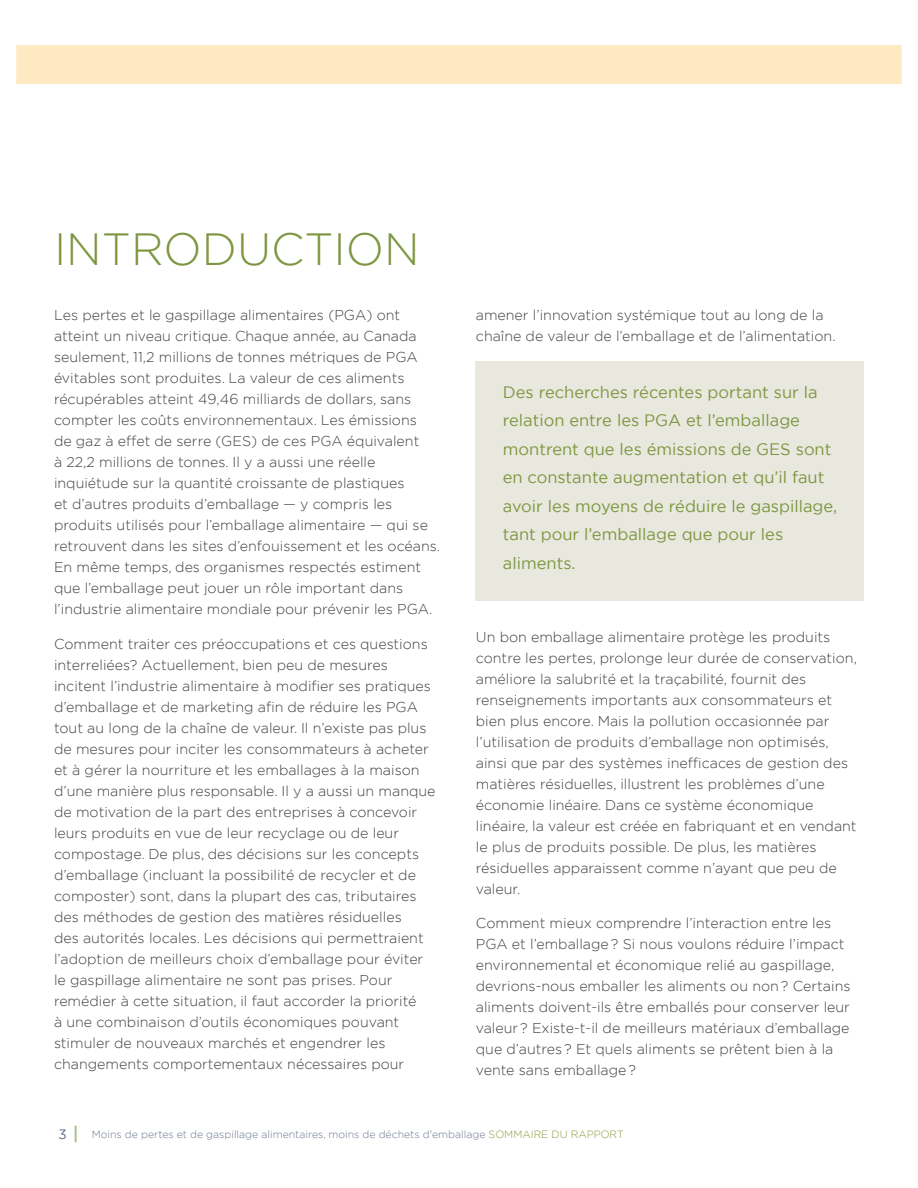
<style>
.page{position:relative;width:918px;height:1188px;background:#fff}
.page>*{position:absolute;margin:0;border:0;box-sizing:border-box;transform-origin:0 0}
.t1{font:300 45px "Gotham";color:#7e9640}
.t2{font:16.5px/28.5px "Gotham";color:#7e9640}
.t3{font:300 14.25px/21px "Gotham";color:#414042}
.t4{font:300 10.5px "Gotham";color:#6d7a91}
.t5{font:300 10.5px "Gotham";color:#889a3a}
.s1{font-weight:400;font-size:13.5px;color:#536680}
.s2{font-weight:500;font-size:18px;color:#a9b981}
.s3{color:#889a3a}
</style>
<div class="page">
<div style="left:476px;top:361px;width:388px;height:239px;background:#e8e8de"></div>
<div style="left:0;top:45px;width:918px;height:39px;background:#ffe9c3"></div>
<h1 class="t1" style="left:54px;top:221px;width:181px">Introduc</h1>
<h1 class="t1" style="left:304px;top:221px;width:107px">tion</h1>
<p class="t3" style="left:54px;top:304px;width:388px">Les pertes et le gaspillage alimentaires (PGA) ont atteint un niveau critique. Chaque année, au Canada seulement, 11,2 millions de tonnes métriques de PGA évitables sont produites. La valeur de ces aliments récupérables atteint 49,46 milliards de dollars, sans compter les coûts environnementaux. Les émissions<br>de gaz à effet de serre (GES) de ces PGA équivalent<br>à 22,2 millions de tonnes. Il y a aussi une réelle inquiétude sur la quantité croissante de plastiques<br>et d’autres produits d’emballage — y compris les produits utilisés pour l’emballage alimentaire — qui se retrouvent dans les sites d’enfouissement et les océans.<br>En même temps, des organismes respectés estiment que l’emballage peut jouer un rôle important dans l’industrie alimentaire mondiale pour prévenir les PGA.</p>
<p class="t3" style="left:54px;top:633px;width:383px">Comment traiter ces préoccupations et ces questions interreliées? Actuellement, bien peu de mesures incitent l’industrie alimentaire à modifier ses pratiques d’emballage et de marketing afin de réduire les PGA tout au long de la chaîne de valeur. Il n’existe pas plus de mesures pour inciter les consommateurs à acheter et à gérer la nourriture et les emballages à la maison d’une manière plus responsable. Il y a aussi un manque de motivation de la part des entreprises à concevoir leurs produits en vue de leur recyclage ou de leur compostage. De plus, des décisions sur les concepts d’emballage (incluant la possibilité de recycler et de composter) sont, dans la plupart des cas, tributaires des méthodes de gestion des matières résiduelles<br>des autorités locales. Les décisions qui permettraient l’adoption de meilleurs choix d’emballage pour éviter le gaspillage alimentaire ne sont pas prises. Pour remédier à cette situation, il faut accorder la priorité<br>à une combinaison d’outils économiques pouvant stimuler de nouveaux marchés et engendrer les changements comportementaux nécessaires pour</p>
<p class="t3" style="left:476px;top:304px;width:361px">amener l’innovation systémique tout au long de la chaîne de valeur de l’emballage et de l’alimentation.</p>
<p class="t2" style="left:503px;top:378px;width:336px">Des recherches récentes portant sur la relation entre les PGA et l’emballage montrent que les émissions de GES sont en constante augmentation et qu’il faut avoir les moyens de réduire le gaspillage, tant pour l’emballage que pour les aliments.</p>
<p class="t3" style="left:476px;top:626px;width:383px">Un bon emballage alimentaire protège les produits contre les pertes, prolonge leur durée de conservation, améliore la salubrité et la traçabilité, fournit des renseignements importants aux consommateurs et bien plus encore. Mais la pollution occasionnée par l’utilisation de produits d’emballage non optimisés, ainsi que par des systèmes inefficaces de gestion des matières résiduelles, illustrent les problèmes d’une économie linéaire. Dans ce système économique linéaire, la valeur est créée en fabriquant et en vendant le plus de produits possible. De plus, les matières résiduelles apparaissent comme n’ayant que peu de valeur.</p>
<p class="t3" style="left:476px;top:912px;width:376px">Comment mieux comprendre l’interaction entre les PGA et l’emballage ? Si nous voulons réduire l’impact environnemental et économique relié au gaspillage, devrions-nous emballer les aliments ou non ? Certains aliments doivent-ils être emballés pour conserver leur valeur ? Existe-t-il de meilleurs matériaux d’emballage que d’autres ? Et quels aliments se prêtent bien à la vente sans emballage ?</p>
<p class="t4" style="left:58px;top:1128px;width:529px"><span class="s1">3</span> <span class="s2">|</span> Moins de pertes et de gaspillage alimentaires, moins de déchets d'emballage <span class="s3">sommai re du rapp</span></p>
<p class="t5" style="left:601px;top:1128px;width:25px">ort</p>
</div>
